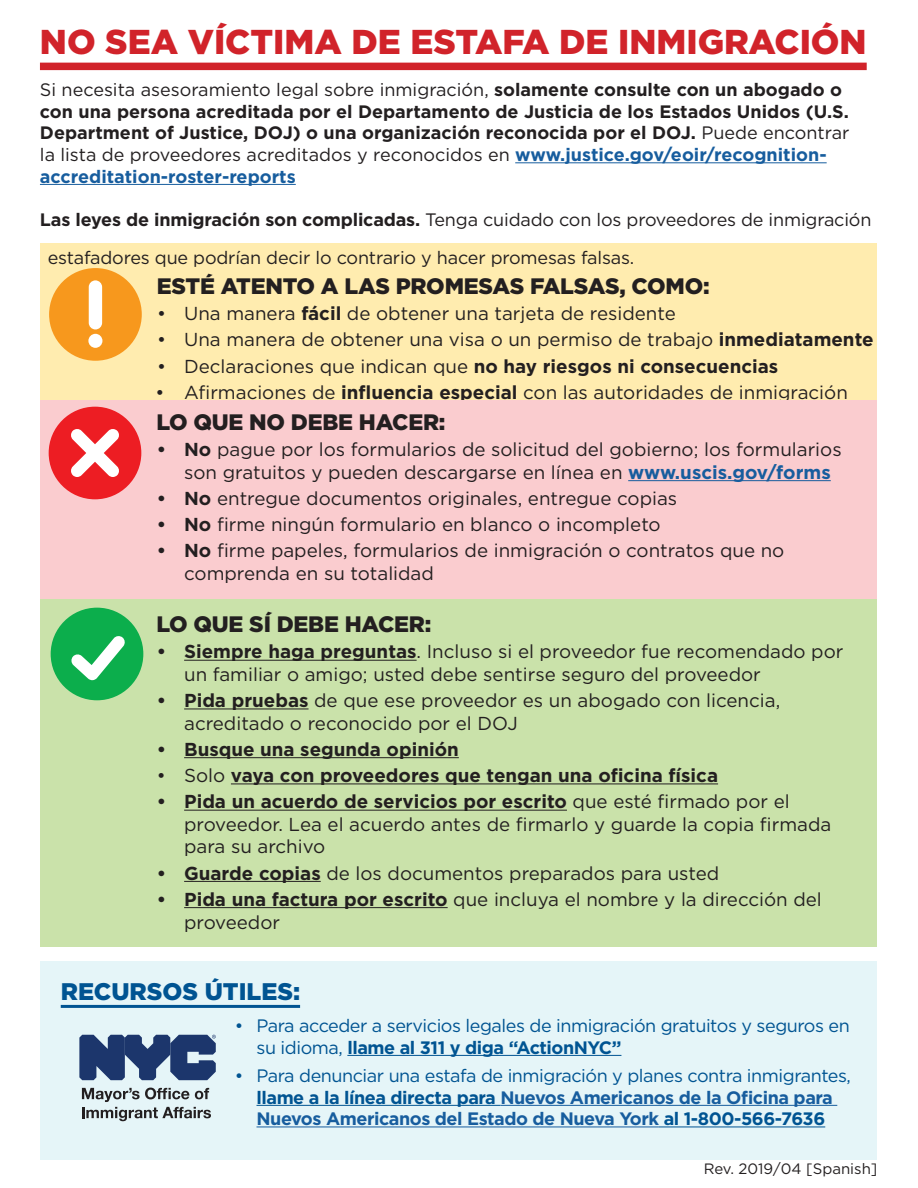
<style>
.page{position:relative;width:918px;height:1188px;background:#fff}
.page>*{position:absolute;margin:0;border:0;box-sizing:border-box;transform-origin:0 0}
.t1{font:900 34.5px "Gotham";color:#d1232a}
.t2{font:900 24px "Gotham";color:#005492}
.t3{font:900 22.35px "Gotham";letter-spacing:-.01em;color:#231f20}
.t4{font:18.75px/22.5px "Gotham";color:#231f20}
.t5{font:700 18.75px "Gotham";color:#231f20}
.t6{font:700 18px/21.6px "Gotham";color:#231f20}
.t7{font:700 18px/21.6px "Gotham";letter-spacing:-.025em;color:#175d9e;text-align:center}
.t8{font:18px/38.4px "Gotham";letter-spacing:-.01em;color:#231f20}
.t9{font:18px/21.6px "Gotham";letter-spacing:-.025em;color:#005492}
.t10{font:15px "Gotham";color:#231f20}
.s1{font-weight:400}
.s2{color:#175d9e}
.s3{font-weight:700}
.s4{font-weight:700;color:#175d9e}
.s5{font-weight:400;color:#005492}
.s6{color:#005492}
</style>
<div class="page">
<div style="left:40px;top:961px;width:838px;height:198px;background:#e5f5f8"></div>
<hr style="left:61px;top:1005px;width:239px;height:3px;background:#005492">
<hr style="left:347px;top:1055px;width:274px;height:1px;background:#005492">
<hr style="left:256px;top:1105px;width:244px;height:1px;background:#005492">
<hr style="left:500px;top:1105px;width:337px;height:1px;background:#175d9e">
<hr style="left:256px;top:1127px;width:403px;height:1px;background:#175d9e">
<hr style="left:659px;top:1127px;width:166px;height:1px;background:#005492">
<div style="left:40px;top:63px;width:827px;height:7px;background:#d1232a"></div>
<hr style="left:515px;top:162px;width:312px;height:1px;background:#175d9e">
<hr style="left:40px;top:184px;width:256px;height:1px;background:#175d9e">
<svg style="left:82px;top:1088px;width:129px;height:33px"></svg>
<svg style="left:79px;top:1035px;width:137px;height:45px"></svg>
<div style="left:40px;top:243px;width:838px;height:157px;background:#ffecaf"></div>
<div style="left:49px;top:268px;width:93px;height:93px;background:#f7981d;border-radius:50%"></div>
<div style="left:89px;top:280px;width:13px;height:49px;background:#fff;border-radius:7px"></div>
<div style="left:88px;top:334px;width:14px;height:14px;background:#fff;border-radius:50%"></div>
<div style="left:40px;top:400px;width:838px;height:200px;background:#facccf"></div>
<hr style="left:628px;top:480px;width:203px;height:1px;background:#175d9e">
<div style="left:49px;top:407px;width:92px;height:92px;background:#ed1d23;border-radius:50%"></div>
<svg style="left:71px;top:429px;width:48px;height:48px"></svg>
<div style="left:40px;top:600px;width:838px;height:347px;background:#cae2aa"></div>
<hr style="left:184px;top:660px;width:233px;height:1px;background:#231f20">
<hr style="left:184px;top:708px;width:125px;height:1px;background:#231f20">
<hr style="left:184px;top:757px;width:275px;height:1px;background:#231f20">
<hr style="left:231px;top:783px;width:487px;height:1px;background:#231f20">
<hr style="left:184px;top:810px;width:383px;height:1px;background:#231f20">
<hr style="left:184px;top:881px;width:137px;height:1px;background:#231f20">
<hr style="left:184px;top:907px;width:264px;height:1px;background:#231f20">
<div style="left:51px;top:608px;width:92px;height:92px;background:#0cae4c;border-radius:50%"></div>
<svg style="left:71px;top:636px;width:54px;height:44px"></svg>
<h1 class="t1" style="left:40px;top:18px;width:828px">NO SEA VÍCTIMA DE ESTAFA DE INMIGRACIÓN</h1>
<p class="t6" style="left:40px;top:79px;width:811px"><span class="s1">Si necesita asesoramiento legal sobre inmigración,</span> solamente consulte con un abogado o con una persona acreditada por el Departamento de Justicia de los Estados Unidos (U.S.<br>Department of Justice, DOJ) o una organización reconocida por el DOJ. <span class="s1">Puede encontrar la lista de proveedores acreditados y reconocidos en</span> <span class="s2">www.justice.gov/eoir/recognition&shy;accreditation-roster-reports</span></p>
<p class="t8" style="left:48px;top:200px;width:825px;text-indent:-8px"><span class="s3">Las leyes de inmigración son complicadas.</span> Tenga cuidado con los proveedores de inmigración estafadores que podrían decir lo contrario y hacer promesas falsas.</p>
<p class="t3" style="left:157px;top:271px;width:554px">ESTÉ ATENTO A LAS PROMESAS FALSAS, COMO:</p>
<p class="t4" style="left:157px;top:302px;width:520px">• Una manera <span class="s3">fácil</span> de obtener una tarjeta de residente</p>
<p class="t4" style="left:157px;top:328px;width:718px">• Una manera de obtener una visa o un permiso de trabajo <span class="s3">inmediatamente</span></p>
<p class="t4" style="left:157px;top:354px;width:623px">• Declaraciones que indican que <span class="s3">no hay riesgos ni consecuencias</span></p>
<p class="t4" style="left:155px;top:381px;width:694px">• Afirmaciones de <span class="s3">influencia especial</span> con las autoridades de inmigración</p>
<p class="t3" style="left:157px;top:407px;width:290px">LO QUE NO DEBE HACER:</p>
<p class="t4" style="left:184px;top:438px;width:659px;text-indent:-27px"><span class="s3">• No</span> pague por los formularios de solicitud del gobierno; los formularios son gratuitos y pueden descargarse en línea en <span class="s4">www.uscis.gov/forms</span></p>
<p class="t4" style="left:157px;top:487px;width:522px"><span class="s3">• No</span> entregue documentos originales, entregue copias</p>
<p class="t4" style="left:157px;top:513px;width:505px"><span class="s3">• No</span> firme ningún formulario en blanco o incompleto</p>
<p class="t4" style="left:184px;top:539px;width:602px;line-height:23px;text-indent:-27px"><span class="s3">• No</span> firme papeles, formularios de inmigración o contratos que no comprenda en su totalidad</p>
<p class="t3" style="left:157px;top:609px;width:276px">LO QUE SÍ DEBE HACER:</p>
<p class="t4" style="left:184px;top:640px;width:661px;text-indent:-27px"><span class="s3">• Siempre haga preguntas</span>. Incluso si el proveedor fue recomendado por un familiar o amigo; usted debe sentirse seguro del proveedor</p>
<p class="t4" style="left:184px;top:689px;width:598px;text-indent:-27px"><span class="s3">• Pida pruebas</span> de que ese proveedor es un abogado con licencia, acreditado o reconocido por el DOJ</p>
<p class="t5" style="left:157px;top:737px;width:304px">• Busque una segunda opinión</p>
<p class="t5" style="left:157px;top:763px;width:563px"><span class="s1">• Solo</span> vaya con proveedores que tengan una oficina física</p>
<p class="t4" style="left:184px;top:790px;width:649px;text-indent:-27px"><span class="s3">• Pida un acuerdo de servicios por escrito</span> que esté firmado por el proveedor. Lea el acuerdo antes de firmarlo y guarde la copia firmada para su archivo</p>
<p class="t4" style="left:157px;top:861px;width:564px"><span class="s3">• Guarde copias</span> de los documentos preparados para usted</p>
<p class="t4" style="left:184px;top:887px;width:639px;line-height:23px;text-indent:-27px"><span class="s3">• Pida una factura por escrito</span> que incluya el nombre y la dirección del proveedor</p>
<p class="t2" style="left:61px;top:975px;width:241px">RECURSOS ÚTILES:</p>
<p class="t9" style="left:256px;top:1014px;width:595px;text-indent:-22px">• Para acceder a servicios legales de inmigración gratuitos y seguros en su idioma, <span class="s3">llame al 311 y diga “ActionNYC”</span></p>
<p class="t7" style="left:235px;top:1065px;width:618px"><span class="s5">• Para denunciar una estafa de inmigración y planes contra inmigrantes, </span><span class="s6">llame a la línea directa para</span> Nuevos Americanos de la Oficina para<br>Nuevos Americanos del Estado de Nueva York <span class="s6">al 1-800-566-7636</span></p>
<p class="t10" style="left:704px;top:1159px;width:175px">Rev. 2019/04 [Spanish]</p>
</div>
